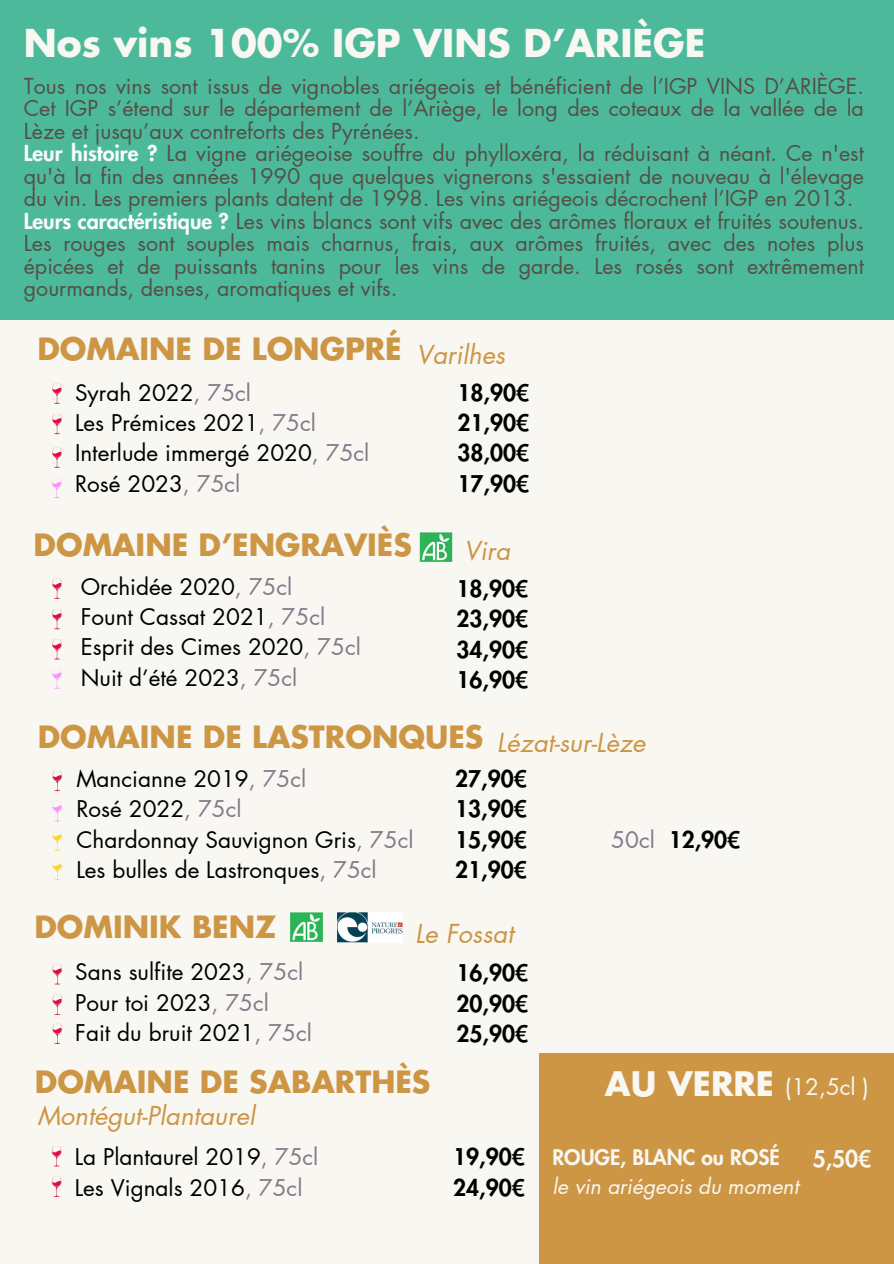
<style>
.page{position:relative;width:894px;height:1264px;background:#fff}
.page>*{position:absolute;margin:0;border:0;box-sizing:border-box;transform-origin:0 0}
.t1{font:700 37.5px "Futura LT Pro";color:#f8f7f2}
.t2{font:700 33px "Futura LT Pro";color:#f8f7f2}
.t3{font:700 30px "Futura LT Pro";color:#cd9645}
.t4{font:italic 25.5px "Futura LT Pro";color:#cd9645}
.t5{font:22.5px "Futura LT Pro";color:#000}
.t6{font:800 22.5px/30.3px "Futura LT Pro";color:#000;text-align:justify}
.t7{font:22.5px "Futura LT Pro";color:#f8f7f2}
.t8{font:800 22.5px "Futura LT Pro";color:#f8f7f2}
.t9{font:21.45px/22.5px "Futura LT Pro";color:#545046;text-align:justify}
.t10{font:italic 21px "Futura LT Pro";color:#f8f7f2}
.t11{font:800 21px "Futura LT Pro";color:#f8f7f2}
.s1{font-weight:800;color:#fafbfb}
.s2{color:#847889}
.s3{font-weight:400;color:#847889}
</style>
<div class="page">
<div style="left:0;top:0;width:893px;height:1263px;background:#f8f7f2"></div>
<svg style="left:52px;top:383px;width:10px;height:21px"></svg>
<svg style="left:52px;top:414px;width:10px;height:20px"></svg>
<svg style="left:52px;top:447px;width:10px;height:21px"></svg>
<svg style="left:52px;top:478px;width:9px;height:20px"></svg>
<svg style="left:52px;top:578px;width:10px;height:21px"></svg>
<svg style="left:52px;top:609px;width:10px;height:20px"></svg>
<svg style="left:52px;top:639px;width:10px;height:20px"></svg>
<svg style="left:52px;top:668px;width:10px;height:20px"></svg>
<svg style="left:52px;top:771px;width:10px;height:20px"></svg>
<svg style="left:52px;top:801px;width:10px;height:20px"></svg>
<svg style="left:52px;top:830px;width:10px;height:20px"></svg>
<svg style="left:52px;top:860px;width:10px;height:20px"></svg>
<div style="left:0;top:0;width:893px;height:320px;background:#4db99b"></div>
<svg style="left:52px;top:964px;width:10px;height:20px"></svg>
<svg style="left:52px;top:994px;width:10px;height:20px"></svg>
<svg style="left:52px;top:1023px;width:10px;height:20px"></svg>
<svg style="left:52px;top:1146px;width:9px;height:20px"></svg>
<svg style="left:52px;top:1176px;width:9px;height:20px"></svg>
<img style="left:419px;top:532px;width:33px;height:29px">
<img style="left:337px;top:912px;width:65px;height:30px">
<img style="left:290px;top:912px;width:33px;height:30px">
<div style="left:539px;top:1053px;width:354px;height:210px;background:#cd9645"></div>
<p class="t1" style="left:24px;top:26px;width:683px">Nos vins 100% IGP VINS D’ARIÈGE</p>
<p class="t9" style="left:24px;top:75px;width:841px">Tous nos vins sont issus de vignobles ariégeois et bénéficient de l’IGP VINS D’ARIÈGE.<br>Cet IGP s’étend sur le département de l’Ariège, le long des coteaux de la vallée de la Lèze et jusqu’aux contreforts des Pyrénées.</p>
<p class="t9" style="left:24px;top:143px;width:841px"><span class="s1">Leur histoire ?</span> La vigne ariégeoise souffre du phylloxéra, la réduisant à néant. Ce n'est qu'à la fin des années 1990 que quelques vignerons s'essaient de nouveau à l'élevage du vin. Les premiers plants datent de 1998. Les vins ariégeois décrochent l’IGP en 2013.</p>
<h2 class="t9" style="left:24px;top:210px;width:841px"><span class="s1">Leurs caractéristique ?</span> Les vins blancs sont vifs avec des arômes floraux et fruités soutenus.<br>Les rouges sont souples mais charnus, frais, aux arômes fruités, avec des notes plus épicées et de puissants tanins pour les vins de garde. Les rosés sont extrêmement gourmands, denses, aromatiques et vifs.</h2>
<p class="t3" style="left:37px;top:336px;width:366px">DOMAINE DE LONGPRÉ</p>
<p class="t5" style="left:75px;top:382px;width:177px">Syrah 2022<span class="s2">, 75cl</span></p>
<p class="t5" style="left:75px;top:412px;width:242px">Les Prémices 2021<span class="s2">, 75cl</span></p>
<p class="t5" style="left:75px;top:443px;width:296px">Interlude immergé 2020<span class="s2">, 75cl</span></p>
<p class="t5" style="left:75px;top:473px;width:167px">Rosé 2023<span class="s2">, 75cl</span></p>
<p class="t4" style="left:416px;top:343px;width:90px">Varilhes</p>
<p class="t6" style="left:457px;top:378px;width:73px">18,90€ 21,90€ 38,00€ 17,90€</p>
<p class="t3" style="left:33px;top:531px;width:380px">DOMAINE D’ENGRAVIÈS</p>
<p class="t5" style="left:81px;top:576px;width:213px">Orchidée 2020<span class="s2">, 75cl</span></p>
<p class="t5" style="left:81px;top:606px;width:246px">Fount Cassat 2021<span class="s2">, 75cl</span></p>
<p class="t5" style="left:81px;top:636px;width:281px">Esprit des Cimes 2020<span class="s2">, 75cl</span></p>
<p class="t5" style="left:81px;top:667px;width:218px">Nuit d’été 2023<span class="s2">, 75cl</span></p>
<h4 class="t4" style="left:464px;top:539px;width:47px">Vira</h4>
<p class="t6" style="left:456px;top:574px;width:73px">18,90€ 23,90€ 34,90€ 16,90€</p>
<h3 class="t3" style="left:38px;top:723px;width:447px">DOMAINE DE LASTRONQUES</h3>
<h2 class="t4" style="left:497px;top:731px;width:150px">Lézat-sur-Lèze</h2>
<p class="t5" style="left:76px;top:768px;width:231px">Mancianne 2019<span class="s2">, 75cl</span></p>
<p class="t5" style="left:76px;top:798px;width:167px">Rosé 2022<span class="s2">, 75cl</span></p>
<p class="t5" style="left:76px;top:829px;width:338px">Chardonnay Sauvignon Gris<span class="s2">, 75cl</span></p>
<p class="t5" style="left:76px;top:859px;width:302px">Les bulles de Lastronques<span class="s2">, 75cl</span></p>
<p class="t6" style="left:455px;top:764px;width:73px">27,90€</p>
<p class="t6" style="left:455px;top:794px;width:73px">13,90€</p>
<p class="t6" style="left:455px;top:825px;width:73px">15,90€</p>
<p class="t6" style="left:611px;top:825px;width:130px"><span class="s3">50cl</span> 12,90€</p>
<p class="t6" style="left:455px;top:855px;width:73px">21,90€</p>
<h1 class="t3" style="left:34px;top:913px;width:243px">DOMINIK BENZ</h1>
<h4 class="t5" style="left:75px;top:961px;width:229px">Sans sulfite 2023<span class="s2">, 75cl</span></h4>
<h2 class="t5" style="left:75px;top:991px;width:195px">Pour toi 2023<span class="s2">, 75cl</span></h2>
<h3 class="t5" style="left:75px;top:1022px;width:238px">Fait du bruit 2021<span class="s2">, 75cl</span></h3>
<p class="t4" style="left:415px;top:921px;width:100px">Le Fossat</p>
<p class="t6" style="left:456px;top:959px;width:73px">16,90€ 20,90€ 25,90€</p>
<p class="t3" style="left:35px;top:1068px;width:397px">DOMAINE DE SABARTHÈS</p>
<h3 class="t4" style="left:37px;top:1104px;width:219px">Montégut-Plantaurel</h3>
<p class="t5" style="left:75px;top:1146px;width:245px">La Plantaurel 2019<span class="s2">, 75cl</span></p>
<p class="t5" style="left:75px;top:1177px;width:229px">Les Vignals 2016<span class="s2">, 75cl</span></p>
<p class="t6" style="left:453px;top:1142px;width:73px">19,90€<br>24,90€</p>
<h3 class="t2" style="left:604px;top:1068px;width:171px">AU VERRE</h3>
<p class="t7" style="left:784px;top:1075px;width:86px">(12,5cl )</p>
<p class="t11" style="left:552px;top:1147px;width:228px">ROUGE, BLANC ou ROSÉ</p>
<p class="t10" style="left:552px;top:1176px;width:247px">le vin ariégeois du moment</p>
<p class="t8" style="left:812px;top:1148px;width:60px">5,50€</p>
</div>
